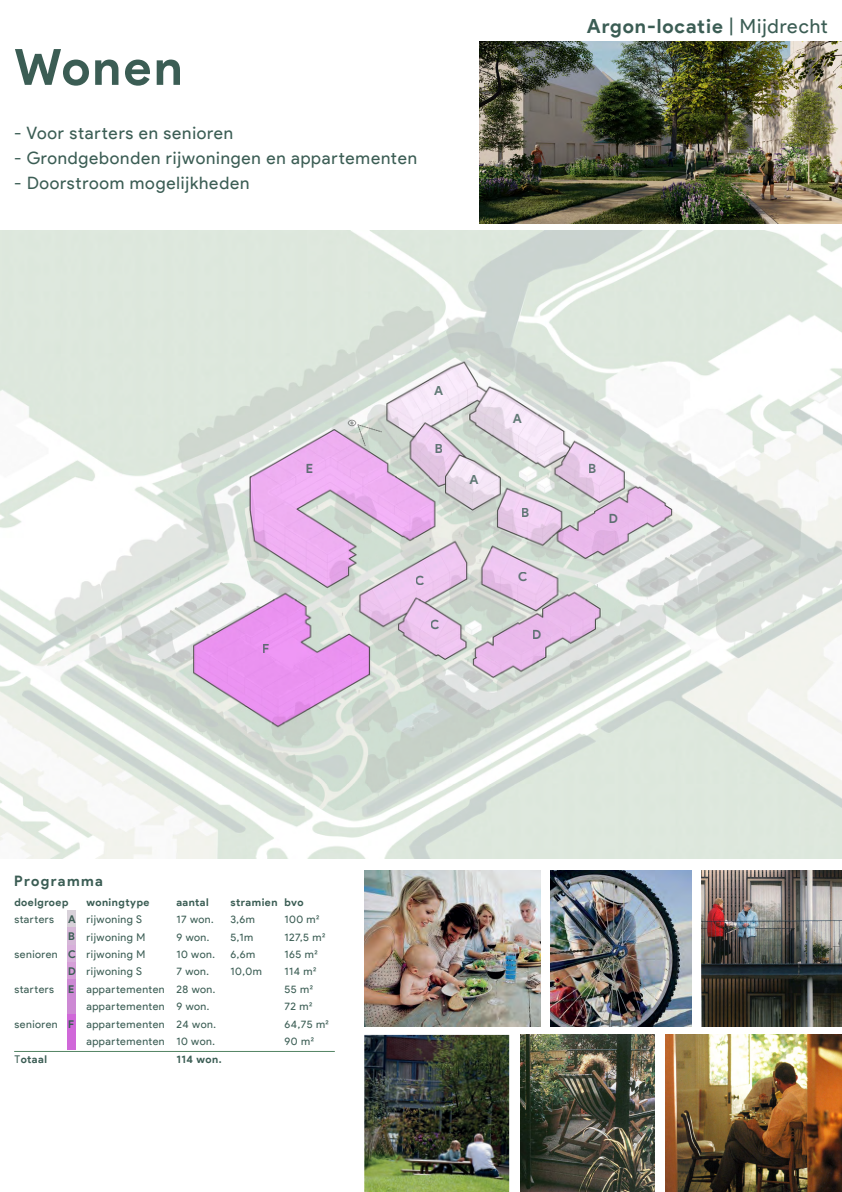
<style>
.page{position:relative;width:842px;height:1192px;background:#fff}
.page>*{position:absolute;margin:0;border:0;box-sizing:border-box;transform-origin:0 0}
.Hoofdtekst{font:700 50px "Product Sans";letter-spacing:.045em;color:#3b5d54}
.Hoofdtekst-2{font:700 19.5px "Product Sans";letter-spacing:.045em;color:#3b5d54}
.Hoofdtekst-3{font:17.15px "Product Sans";letter-spacing:.05em;color:#3b5d54}
.Onderkop2{font:700 14.4px "Product Sans";letter-spacing:.1em;color:#3b5d54}
.t1{font:700 12.7px "Product Sans";color:#3b5d54}
.Hoofdtekst-4{font:10.65px "Product Sans";letter-spacing:.05em;color:#3b5d54}
.Hoofdtekst-5{font:700 10.65px "Product Sans";letter-spacing:.045em;color:#3b5d54}
.s1{font-weight:400}
</style>
<div class="page">
<img style="left:0;top:231px;width:842px;height:627px">
<div style="left:68px;top:911px;width:8px;height:17px;background:#d8d1d9"></div>
<div style="left:68px;top:945px;width:8px;height:17px;background:#d8afdb"></div>
<div style="left:68px;top:928px;width:8px;height:17px;background:#d5b8d7"></div>
<div style="left:68px;top:962px;width:8px;height:17px;background:#d69fd8"></div>
<div style="left:68px;top:979px;width:8px;height:35px;background:#cd89d4"></div>
<div style="left:68px;top:1014px;width:8px;height:35px;background:#d068d9"></div>
<hr style="left:14px;top:1051px;width:321px;height:1px;background:#528363">
<img style="left:701px;top:870px;width:141px;height:156px">
<img style="left:551px;top:870px;width:140px;height:156px">
<img style="left:364px;top:870px;width:177px;height:156px">
<img style="left:665px;top:1035px;width:177px;height:157px">
<img style="left:520px;top:1035px;width:134px;height:157px">
<img style="left:364px;top:1035px;width:145px;height:157px">
<svg style="left:347px;top:420px;width:35px;height:26px"></svg>
<img style="left:480px;top:41px;width:362px;height:183px">
<p class="Hoofdtekst" style="left:14px;top:37px;width:170px">Wonen</p>
<p class="Hoofdtekst-3" style="left:14px;top:123px;width:220px">- Voor starters en senioren</p>
<p class="Hoofdtekst-3" style="left:14px;top:148px;width:404px">- Grondgebonden rijwoningen en appartementen</p>
<p class="Hoofdtekst-3" style="left:14px;top:173px;width:237px">- Doorstroom mogelijkheden</p>
<p class="Hoofdtekst-2" style="left:587px;top:14px;width:242px">Argon-locatie <span class="s1">| Mijdrecht</span></p>
<p class="t1" style="left:305px;top:461px;width:9px">E</p>
<p class="t1" style="left:263px;top:641px;width:9px">F</p>
<p class="t1" style="left:434px;top:383px;width:11px">A</p>
<p class="t1" style="left:434px;top:441px;width:9px">B</p>
<p class="t1" style="left:470px;top:472px;width:11px">A</p>
<p class="t1" style="left:416px;top:572px;width:11px">C</p>
<p class="t1" style="left:431px;top:617px;width:11px">C</p>
<p class="t1" style="left:513px;top:411px;width:11px">A</p>
<p class="t1" style="left:522px;top:505px;width:9px">B</p>
<p class="t1" style="left:518px;top:569px;width:11px">C</p>
<p class="t1" style="left:533px;top:627px;width:11px">D</p>
<p class="t1" style="left:589px;top:461px;width:9px">B</p>
<p class="t1" style="left:609px;top:511px;width:11px">D</p>
<p class="Onderkop2" style="left:14px;top:872px;width:90px">Programma</p>
<p class="Hoofdtekst-5" style="left:14px;top:895px;width:56px">doelgroep</p>
<p class="Hoofdtekst-5" style="left:86px;top:895px;width:65px">woningtype</p>
<p class="Hoofdtekst-5" style="left:176px;top:895px;width:34px">aantal</p>
<p class="Hoofdtekst-5" style="left:230px;top:895px;width:75px">stramien bvo</p>
<p class="Hoofdtekst-4" style="left:14px;top:913px;width:41px">starters</p>
<p class="Hoofdtekst-4" style="left:86px;top:913px;width:57px">rijwoning S</p>
<p class="Hoofdtekst-4" style="left:176px;top:913px;width:39px">17 won.</p>
<p class="Hoofdtekst-4" style="left:230px;top:913px;width:26px">3,6m</p>
<p class="Hoofdtekst-4" style="left:284px;top:913px;width:37px">100 m²</p>
<p class="Hoofdtekst-4" style="left:86px;top:931px;width:60px">rijwoning M</p>
<p class="Hoofdtekst-4" style="left:176px;top:931px;width:34px">9 won.</p>
<p class="Hoofdtekst-4" style="left:230px;top:931px;width:24px">5,1m</p>
<p class="Hoofdtekst-4" style="left:284px;top:931px;width:42px">127,5 m²</p>
<p class="Hoofdtekst-4" style="left:14px;top:948px;width:45px">senioren</p>
<p class="Hoofdtekst-4" style="left:86px;top:948px;width:60px">rijwoning M</p>
<p class="Hoofdtekst-4" style="left:176px;top:948px;width:40px">10 won.</p>
<p class="Hoofdtekst-4" style="left:230px;top:948px;width:26px">6,6m</p>
<p class="Hoofdtekst-4" style="left:284px;top:948px;width:35px">165 m²</p>
<p class="Hoofdtekst-4" style="left:86px;top:966px;width:57px">rijwoning S</p>
<p class="Hoofdtekst-4" style="left:176px;top:966px;width:34px">7 won.</p>
<p class="Hoofdtekst-4" style="left:230px;top:966px;width:33px">10,0m</p>
<p class="Hoofdtekst-4" style="left:284px;top:966px;width:33px">114 m²</p>
<p class="Hoofdtekst-4" style="left:14px;top:983px;width:41px">starters</p>
<p class="Hoofdtekst-4" style="left:86px;top:983px;width:130px">appartementen 28 won.</p>
<p class="Hoofdtekst-4" style="left:284px;top:983px;width:30px">55 m²</p>
<p class="Hoofdtekst-4" style="left:86px;top:1001px;width:124px">appartementen 9 won.</p>
<p class="Hoofdtekst-4" style="left:284px;top:1001px;width:29px">72 m²</p>
<p class="Hoofdtekst-4" style="left:14px;top:1018px;width:45px">senioren</p>
<p class="Hoofdtekst-4" style="left:86px;top:1018px;width:131px">appartementen 24 won.</p>
<p class="Hoofdtekst-4" style="left:284px;top:1018px;width:46px">64,75 m²</p>
<p class="Hoofdtekst-4" style="left:86px;top:1036px;width:130px">appartementen 10 won.</p>
<p class="Hoofdtekst-4" style="left:284px;top:1036px;width:31px">90 m²</p>
<p class="Hoofdtekst-5" style="left:14px;top:1052px;width:34px"><span class="s1">T</span>otaal</p>
<p class="Hoofdtekst-5" style="left:176px;top:1052px;width:47px">114 won.</p>
<p class="Hoofdtekst-5" style="left:68px;top:913px;width:9px">A</p>
<p class="Hoofdtekst-5" style="left:68px;top:930px;width:8px">B</p>
<p class="Hoofdtekst-5" style="left:68px;top:947px;width:9px">C</p>
<p class="Hoofdtekst-5" style="left:68px;top:965px;width:9px">D</p>
<p class="Hoofdtekst-5" style="left:68px;top:982px;width:8px">E</p>
<p class="Hoofdtekst-5" style="left:68px;top:1017px;width:7px">F</p>
</div>
